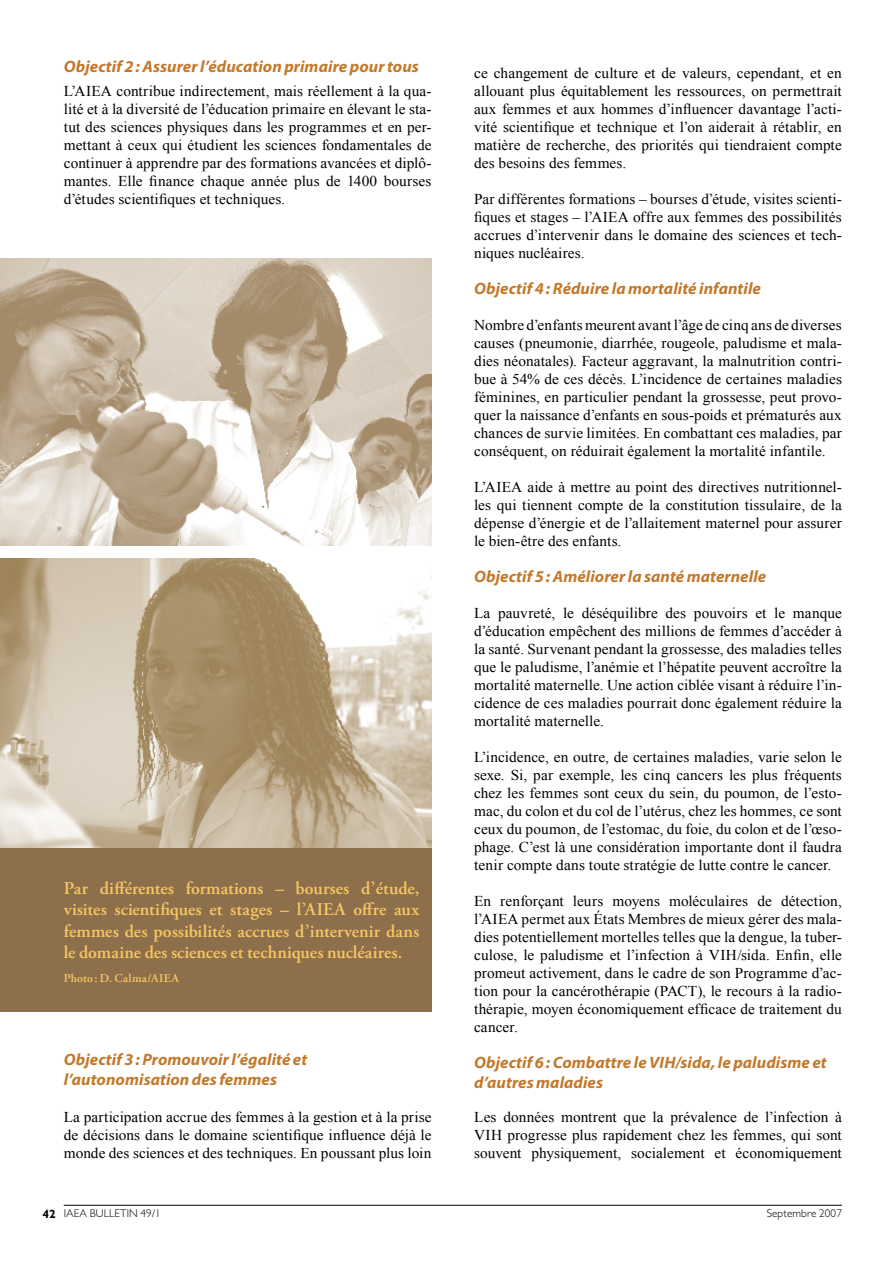
<style>
.page{position:relative;width:893px;height:1263px;background:#fff}
.page>*{position:absolute;margin:0;border:0;box-sizing:border-box;transform-origin:0 0}
.t1{font:600 18px/21.6px "Adobe Garamond Pro";letter-spacing:.005em;color:#f7c563;text-align:justify}
.t2{font:italic 700 16.5px/19.8px "Myriad Pro";letter-spacing:.005em;color:#c3792b}
.t3{font:15px/18px "Times New Roman";letter-spacing:.005em;color:#000;text-align:justify}
.t4{font:600 12px "Adobe Garamond Pro";letter-spacing:.025em;color:#f7c563}
.t5{font:300 11.25px "Gill Sans";letter-spacing:.01em;color:#000}
.s1{font-weight:700;font-size:12px}
</style>
<div class="page">
<hr style="left:64px;top:1205px;width:778px;height:1px;background:#000">
<img style="left:0;top:559px;width:432px;height:289px">
<img style="left:0;top:258px;width:432px;height:287px">
<div style="left:0;top:848px;width:432px;height:163px;background:#8d704b"></div>
<p class="t2" style="left:64px;top:57px;width:357px">Objectif 2: Assurer l’éducation primaire pour tous</p>
<p class="t3" style="left:64px;top:81px;width:369px">L’AIEA contribue indirectement, mais réellement à la qua&shy;lité et à la diversité de l’éducation primaire en élevant le sta&shy;tut des sciences physiques dans les programmes et en per&shy;mettant à ceux qui étudient les sciences fondamentales de continuer à apprendre par des formations avancées et diplô&shy;mantes. Elle finance chaque année plus de 1400 bourses d’études scientifiques et techniques.</p>
<p class="t1" style="left:64px;top:877px;width:357px">Par différentes formations – bourses d’étude, visites scientifiques et stages – l’AIEA offre aux femmes des possibilités accrues d’intervenir dans le domaine des sciences et techniques nucléaires.</p>
<p class="t4" style="left:64px;top:971px;width:117px">Photo: D. Calma/AIEA</p>
<p class="t2" style="left:64px;top:1050px;width:245px">Objectif 3: Promouvoir l’égalité et l’autonomisation des femmes</p>
<p class="t3" style="left:64px;top:1107px;width:369px">La participation accrue des femmes à la gestion et à la prise de décisions dans le domaine scientifique influence déjà le monde des sciences et des techniques. En poussant plus loin</p>
<p class="t3" style="left:474px;top:63px;width:369px">ce changement de culture et de valeurs, cependant, et en allouant plus équitablement les ressources, on permettrait aux femmes et aux hommes d’influencer davantage l’acti&shy;vité scientifique et technique et l’on aiderait à rétablir, en matière de recherche, des priorités qui tiendraient compte des besoins des femmes.</p>
<p class="t3" style="left:474px;top:189px;width:369px">Par différentes formations – bourses d’étude, visites scienti&shy;fiques et stages – l’AIEA offre aux femmes des possibilités accrues d’intervenir dans le domaine des sciences et tech&shy;niques nucléaires.</p>
<p class="t2" style="left:474px;top:279px;width:288px">Objectif 4: Réduire la mortalité infantile</p>
<p class="t3" style="left:474px;top:315px;width:369px">Nombre d’enfants meurent avant l’âge de cinq ans de diverses causes (pneumonie, diarrhée, rougeole, paludisme et mala&shy;dies néonatales). Facteur aggravant, la malnutrition contri&shy;bue à 54% de ces décès. L’incidence de certaines maladies féminines, en particulier pendant la grossesse, peut provo&shy;quer la naissance d’enfants en sous-poids et prématurés aux chances de survie limitées. En combattant ces maladies, par conséquent, on réduirait également la mortalité infantile.</p>
<p class="t3" style="left:474px;top:477px;width:369px">L’AIEA aide à mettre au point des directives nutritionnel&shy;les qui tiennent compte de la constitution tissulaire, de la dépense d’énergie et de l’allaitement maternel pour assurer le bien-être des enfants.</p>
<p class="t2" style="left:474px;top:567px;width:294px">Objectif 5: Améliorer la santé maternelle</p>
<p class="t3" style="left:474px;top:603px;width:369px">La pauvreté, le déséquilibre des pouvoirs et le manque d’éducation empêchent des millions de femmes d’accéder à la santé. Survenant pendant la grossesse, des maladies telles que le paludisme, l’anémie et l’hépatite peuvent accroître la mortalité maternelle. Une action ciblée visant à réduire l’in&shy;cidence de ces maladies pourrait donc également réduire la mortalité maternelle.</p>
<p class="t3" style="left:474px;top:747px;width:369px">L’incidence, en outre, de certaines maladies, varie selon le sexe. Si, par exemple, les cinq cancers les plus fréquents chez les femmes sont ceux du sein, du poumon, de l’esto&shy;mac, du colon et du col de l’utérus, chez les hommes, ce sont ceux du poumon, de l’estomac, du foie, du colon et de l’œso&shy;phage. C’est là une considération importante dont il faudra tenir compte dans toute stratégie de lutte contre le cancer.</p>
<p class="t3" style="left:474px;top:891px;width:369px">En renforçant leurs moyens moléculaires de détection, l’AIEA permet aux États Membres de mieux gérer des mala&shy;dies potentiellement mortelles telles que la dengue, la tuber&shy;culose, le paludisme et l’infection à VIH/sida. Enfin, elle promeut activement, dans le cadre de son Programme d’ac&shy;tion pour la cancérothérapie (PACT), le recours à la radio&shy;thérapie, moyen économiquement efficace de traitement du cancer.</p>
<p class="t2" style="left:474px;top:1053px;width:354px">Objectif 6: Combattre le VIH/sida, le paludisme et d’autres maladies</p>
<p class="t3" style="left:474px;top:1107px;width:369px">Les données montrent que la prévalence de l’infection à VIH progresse plus rapidement chez les femmes, qui sont souvent physiquement, socialement et économiquement</p>
<p class="t5" style="left:43px;top:1207px;width:120px"><span class="s1">42</span> IAEA BULLETIN 49/1</p>
<p class="t5" style="left:767px;top:1207px;width:77px">Septembre 2007</p>
</div>
